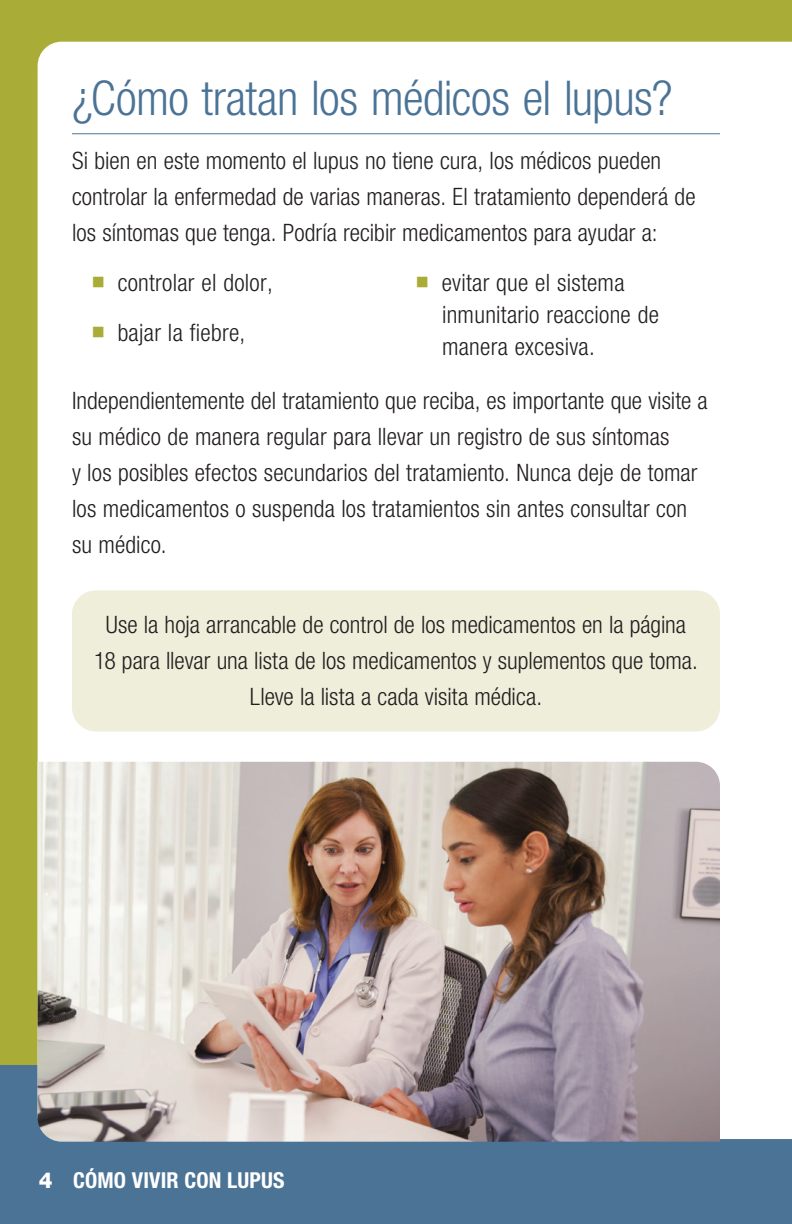
<style>
.page{position:relative;width:792px;height:1224px;background:#fff}
.page>*{position:absolute;margin:0;border:0;box-sizing:border-box;transform-origin:0 0}
.t1{font:300 condensed 48px "Helvetica Neue LT Std";letter-spacing:-.01em;color:#4b7396}
.Copy{font:300 condensed 24px/36px "Helvetica Neue LT Std";letter-spacing:.005em;color:#231f20}
.t2{font:700 condensed 22px "Helvetica Neue LT Std";letter-spacing:.005em;color:#fff}
.s1{font-family:"Arial Unicode MS";font-weight:400;font-stretch:normal;color:#a9ac36}
.s2{font-weight:800;font-stretch:normal}
</style>
<div class="page">
<div style="left:0;top:0;width:792px;height:1084px;background:#a9ac36"></div>
<div style="left:0;top:1066px;width:792px;height:158px;background:#4b7396"></div>
<div style="left:38px;top:42px;width:754px;height:1097px;background:#fff"></div>
<hr style="left:72px;top:133px;width:648px;height:1px;background:#4b7396">
<img style="left:38px;top:762px;width:682px;height:380px">
<div style="left:72px;top:590px;width:648px;height:141px;background:#eeeeda;border-radius:24px"></div>
<h1 class="t1" style="left:72px;top:71px;width:602px">¿Cómo tratan los médicos el lupus?</h1>
<p class="Copy" style="left:72px;top:143px;width:625px">Si bien en este momento el lupus no tiene cura, los médicos pueden controlar la enfermedad de varias maneras. El tratamiento dependerá de los síntomas que tenga. Podría recibir medicamentos para ayudar a:</p>
<p class="Copy" style="left:91px;top:265px;width:183px"><span class="s1">■</span> controlar el dolor,</p>
<p class="Copy" style="left:91px;top:315px;width:156px"><span class="s1">■</span> bajar la fiebre,</p>
<p class="Copy" style="left:442px;top:267px;width:218px;line-height:32px;text-indent:-27px"><span class="s1">■</span> evitar que el sistema inmunitario reaccione de manera excesiva.</p>
<p class="Copy" style="left:72px;top:383px;width:637px">Independientemente del tratamiento que reciba, es importante que visite a su médico de manera regular para llevar un registro de sus síntomas<br>y los posibles efectos secundarios del tratamiento. Nunca deje de tomar los medicamentos o suspenda los tratamientos sin antes consultar con su médico.</p>
<p class="Copy" style="left:94px;top:607px;width:605px;text-align:center">Use la hoja arrancable de control de los medicamentos en la página<br>18 para llevar una lista de los medicamentos y suplementos que toma.<br>Lleve la lista a cada visita médica.</p>
<p class="t2" style="left:39px;top:1167px;width:247px"><span class="s2">4</span> CÓMO VIVIR CON LUPUS</p>
</div>
